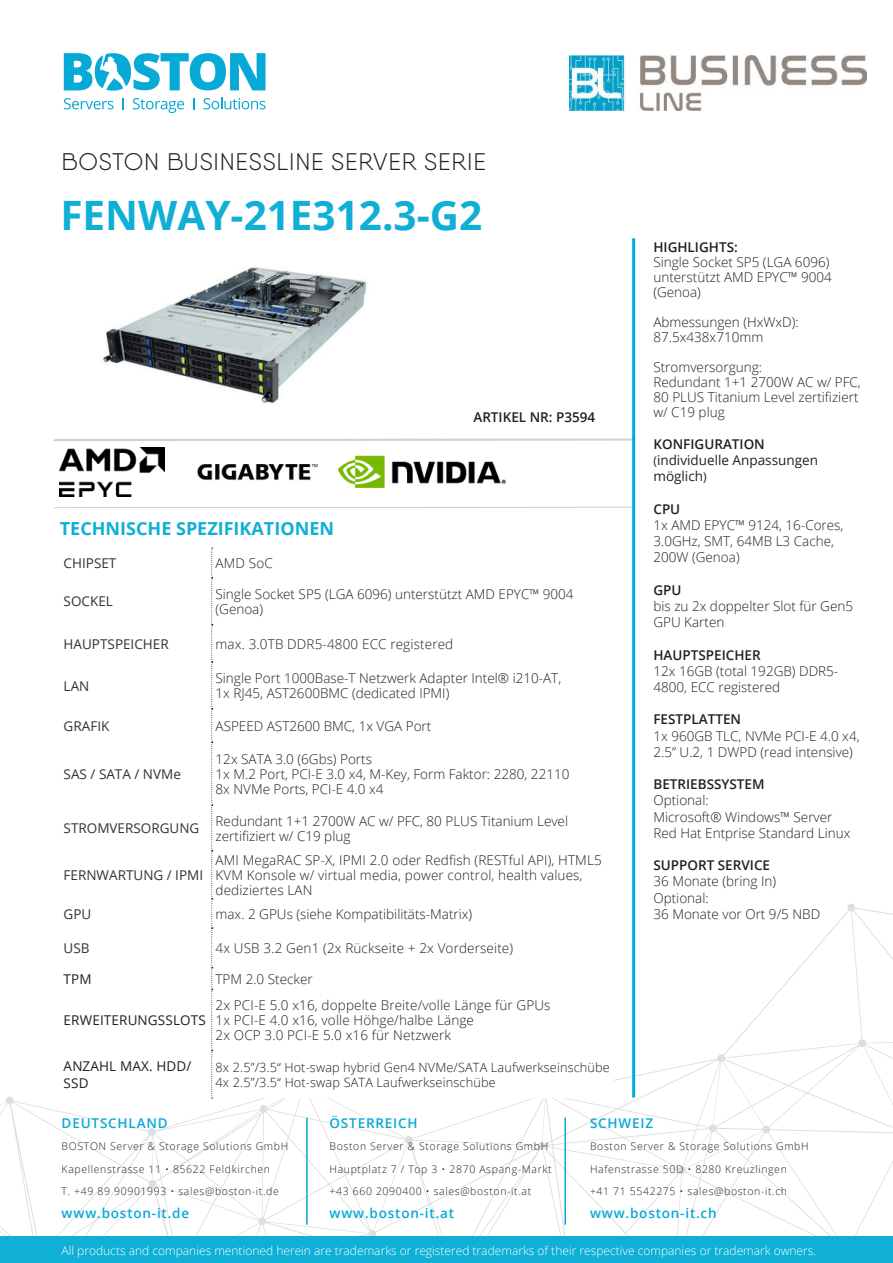
<style>
.page{position:relative;width:893px;height:1263px;background:#fff}
.page>*{position:absolute;margin:0;border:0;box-sizing:border-box;transform-origin:0 0}
.t1{font:700 40.5px "Open Sans";color:#10afd5}
.t2{font:300 24px "Qanelas";letter-spacing:.03em;color:#231f20}
.t3{font:700 18px "Open Sans";color:#10afd5}
.t4{font:300 13.5px/15px "Open Sans";color:#231f20}
.t5{font:13.5px "Open Sans";color:#323332}
.t6{font:600 13.5px "Open Sans";color:#231f20}
.t7{font:13.5px/16.2px "Open Sans";letter-spacing:.01em;color:#231f20}
.t8{font:600 13.5px "Open Sans";letter-spacing:.06em;color:#07a9d6}
.t9{font:300 12.75px/15px "Open Sans";letter-spacing:.01em;color:#231f20}
.t10{font:300 12px "Open Sans";color:#fff}
.t11{font:300 10.5px/22.5px "Open Sans";letter-spacing:.06em;color:#231f20}
.s1{font-weight:600}
.s2{font-size:12px}
</style>
<div class="page">
<svg style="left:0;top:904px;width:893px;height:333px"></svg>
<hr style="left:306px;top:1118px;width:2px;height:107px;background:#07a9d6">
<svg style="left:64px;top:98px;width:50px;height:11px"></svg>
<svg style="left:133px;top:98px;width:51px;height:15px"></svg>
<svg style="left:203px;top:98px;width:63px;height:11px"></svg>
<svg style="left:64px;top:53px;width:202px;height:38px"></svg>
<img style="left:570px;top:55px;width:296px;height:56px">
<hr style="left:564px;top:1118px;width:2px;height:107px;background:#07a9d6">
<div style="left:0;top:1237px;width:893px;height:26px;background:#10afd5"></div>
<hr style="left:632px;top:238px;width:3px;height:859px;background:#00add9">
<svg style="left:60px;top:578px;width:554px;height:520px"></svg>
<svg style="left:211px;top:548px;width:2px;height:550px"></svg>
<hr style="left:54px;top:507px;width:578px;height:1px;background:#231f20">
<hr style="left:53px;top:440px;width:579px;height:1px;background:#231f20">
<img style="left:103px;top:267px;width:281px;height:172px">
<hr style="left:55px;top:439px;width:579px;height:1px;background:#231f20">
<img style="left:337px;top:455px;width:169px;height:33px">
<img style="left:60px;top:447px;width:104px;height:49px">
<img style="left:197px;top:464px;width:121px;height:16px">
<h2 class="t2" style="left:62px;top:151px;width:426px">BOSTON BUSINESSLINE SERVER SERIE</h2>
<h1 class="t1" style="left:60px;top:192px;width:423px">FENWAY-21E312.3-G2</h1>
<h3 class="t3" style="left:60px;top:518px;width:276px">TECHNISCHE SPEZIFIKATIONEN</h3>
<p class="t6" style="left:473px;top:409px;width:123px">ARTIKEL NR: P3594</p>
<p class="t5" style="left:64px;top:558px;width:54px">CHIPSET</p>
<p class="t4" style="left:216px;top:557px;width:59px">AMD SoC</p>
<p class="t5" style="left:64px;top:596px;width:51px">SOCKEL</p>
<p class="t4" style="left:216px;top:588px;width:359px">Single Socket SP5 (LGA 6096) unterstützt AMD EPYC™ 9004 (Genoa)</p>
<p class="t5" style="left:64px;top:638px;width:107px">HAUPTSPEICHER</p>
<p class="t4" style="left:216px;top:637px;width:239px">max. 3.0TB DDR5-4800 ECC registered</p>
<p class="t5" style="left:64px;top:680px;width:27px">LAN</p>
<p class="t4" style="left:216px;top:672px;width:347px">Single Port 1000Base-T Netzwerk Adapter Intel® i210-AT,<br>1x RJ45, AST2600BMC (dedicated IPMI)</p>
<p class="t5" style="left:64px;top:720px;width:47px">GRAFIK</p>
<p class="t4" style="left:216px;top:720px;width:217px">ASPEED AST2600 BMC, 1x VGA Port</p>
<p class="t5" style="left:64px;top:769px;width:119px">SAS / SATA / NVMe</p>
<p class="t4" style="left:216px;top:753px;width:355px">12x SATA 3.0 (6Gbs) Ports<br>1x M.2 Port, PCI-E 3.0 x4, M-Key, Form Faktor: 2280, 22110<br>8x NVMe Ports, PCI-E 4.0 x4</p>
<p class="t5" style="left:64px;top:823px;width:137px">STROMVERSORGUNG</p>
<p class="t4" style="left:216px;top:814px;width:354px">Redundant 1+1 2700W AC w/ PFC, 80 PLUS Titanium Level zertifiziert w/ C19 plug</p>
<p class="t5" style="left:64px;top:870px;width:141px">FERNWARTUNG / IPMI</p>
<p class="t4" style="left:216px;top:852px;width:388px">AMI MegaRAC SP-X, IPMI 2.0 oder Redfish (RESTful API), HTML5<br>KVM Konsole w/ virtual media, power control, health values, dediziertes LAN</p>
<p class="t5" style="left:64px;top:908px;width:29px">GPU</p>
<p class="t4" style="left:216px;top:907px;width:258px">max. 2 GPUs (siehe Kompatibilitäts-Matrix)</p>
<p class="t5" style="left:64px;top:943px;width:27px">USB</p>
<p class="t4" style="left:216px;top:942px;width:299px">4x USB 3.2 Gen1 (2x Rückseite + 2x Vorderseite)</p>
<p class="t7" style="left:64px;top:972px;width:30px">TPM</p>
<p class="t4" style="left:216px;top:973px;width:99px">TPM 2.0 Stecker</p>
<p class="t7" style="left:64px;top:1013px;width:144px">ERWEITERUNGSSLOTS</p>
<p class="t4" style="left:216px;top:999px;width:337px">2x PCI-E 5.0 x16, doppelte Breite/volle Länge für GPUs<br>1x PCI-E 4.0 x16, volle Höhge/halbe Länge<br>2x OCP 3.0 PCI-E 5.0 x16 für Netzwerk</p>
<p class="t7" style="left:64px;top:1060px;width:129px">ANZAHL MAX. HDD/<br>SSD</p>
<p class="t9" style="left:216px;top:1061px;width:396px">8x 2.5”/3.5“ Hot-swap hybrid Gen4 NVMe/SATA Laufwerkseinschübe<br>4x 2.5”/3.5“ Hot-swap SATA Laufwerkseinschübe</p>
<p class="t6" style="left:653px;top:239px;width:86px">HIGHLIGHTS:</p>
<p class="t4" style="left:653px;top:255px;width:180px">Single Socket SP5 (LGA 6096) unterstützt AMD EPYC™ 9004 (Genoa)</p>
<p class="t4" style="left:653px;top:315px;width:147px">Abmessungen (HxWxD):<br>87.5x438x710mm</p>
<p class="t4" style="left:653px;top:360px;width:209px">Stromversorgung:<br>Redundant 1+1 2700W AC w/ PFC,<br>80 PLUS Titanium Level zertifiziert w/ C19 plug</p>
<p class="t7" style="left:653px;top:437px;width:166px"><span class="s1">KONFIGURATION </span><span class="s2">(</span>individuelle Anpassungen möglich<span class="s2">)</span></p>
<p class="t6" style="left:653px;top:501px;width:28px">CPU</p>
<p class="t4" style="left:653px;top:518px;width:192px;line-height:16.2px">1x AMD EPYC™ 9124, 16-Cores,<br>3.0GHz, SMT, 64MB L3 Cache,<br>200W (Genoa)</p>
<p class="t6" style="left:653px;top:582px;width:30px">GPU</p>
<p class="t4" style="left:653px;top:599px;width:201px;line-height:16.2px">bis zu 2x doppelter Slot für Gen5<br>GPU Karten</p>
<p class="t6" style="left:653px;top:647px;width:109px">HAUPTSPEICHER</p>
<p class="t4" style="left:653px;top:664px;width:186px;line-height:16.2px">12x 16GB (total 192GB) DDR5-<br>4800, ECC registered</p>
<p class="t6" style="left:653px;top:712px;width:89px">FESTPLATTEN</p>
<p class="t4" style="left:653px;top:729px;width:208px;line-height:16.2px">1x 960GB TLC, NVMe PCI-E 4.0 x4,<br>2.5” U.2, 1 DWPD (read intensive)</p>
<p class="t6" style="left:653px;top:777px;width:113px">BETRIEBSSYSTEM</p>
<p class="t4" style="left:653px;top:794px;width:198px;line-height:16.2px">Optional:<br>Microsoft® Windows™ Server<br>Red Hat Entprise Standard Linux</p>
<p class="t6" style="left:653px;top:858px;width:118px">SUPPORT SERVICE</p>
<p class="t4" style="left:653px;top:875px;width:168px;line-height:16.2px">36 Monate (bring In)<br>Optional:<br>36 Monate vor Ort 9/5 NBD</p>
<p class="t8" style="left:330px;top:1115px;width:90px">ÖSTERREICH</p>
<p class="t11" style="left:330px;top:1136px;width:224px">Boston Server &amp; Storage Solutions GmbH<br>Hauptplatz 7 / Top 3 • 2870 Aspang-Markt +43 660 2090400 • sales@boston-it.at</p>
<p class="t8" style="left:330px;top:1205px;width:126px">www.boston-it.at</p>
<p class="t8" style="left:590px;top:1115px;width:65px">SCHWEIZ</p>
<p class="t11" style="left:590px;top:1136px;width:220px">Boston Server &amp; Storage Solutions GmbH<br>Hafenstrasse 50D • 8280 Kreuzlingen +41 71 5542275 • sales@boston-it.ch</p>
<p class="t8" style="left:590px;top:1205px;width:128px">www.boston-it.ch</p>
<p class="t10" style="left:62px;top:1246px;width:756px">All products and companies mentioned herein are trademarks or registered trademarks of their respective companies or trademark owners.</p>
<p class="t8" style="left:62px;top:1115px;width:108px">DEUTSCHLAND</p>
<p class="t11" style="left:62px;top:1136px;width:228px">BOSTON Server &amp; Storage Solutions GmbH<br>Kapellenstrasse 11 • 85622 Feldkirchen<br>T. +49 89 90901993 • sales@boston-it.de</p>
<p class="t8" style="left:62px;top:1205px;width:129px">www.boston-it.de</p>
</div>
